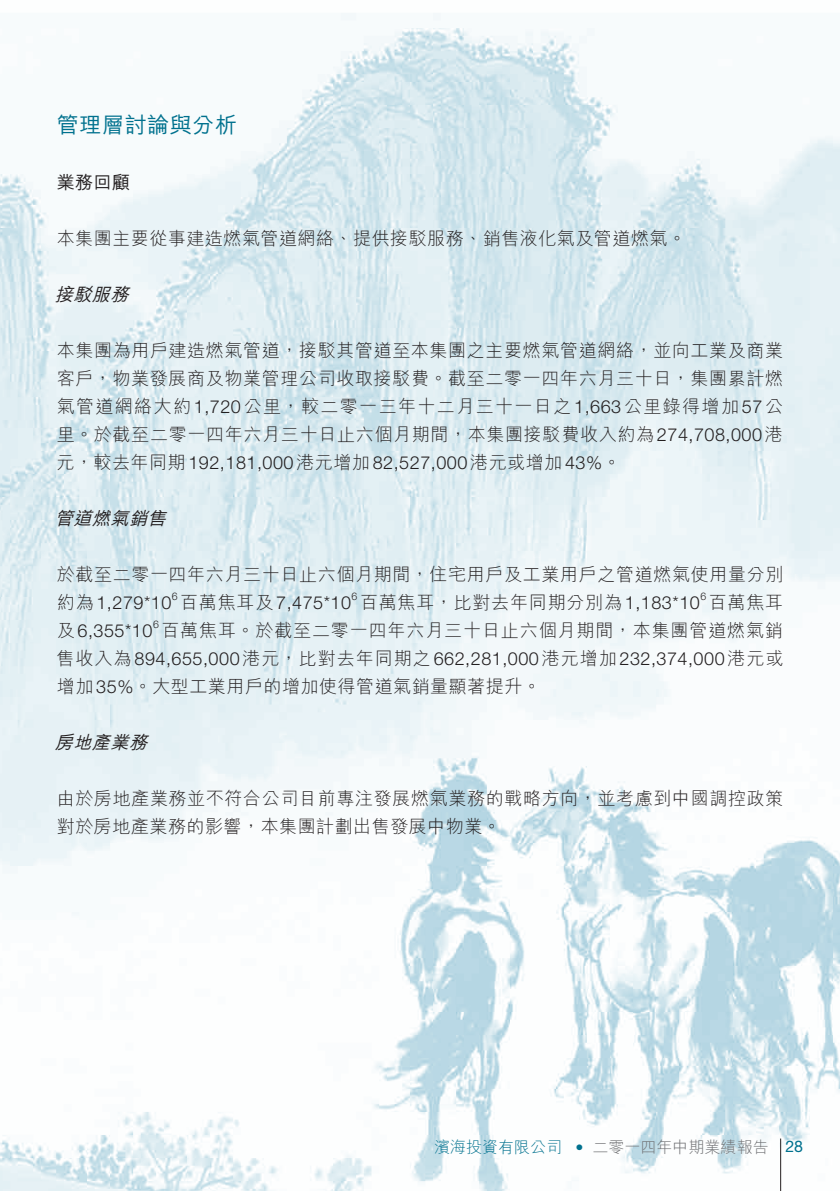
<style>
.page{position:relative;width:840px;height:1191px;background:#fff}
.page>*{position:absolute;margin:0;border:0;box-sizing:border-box;transform-origin:0 0}
.t1{font:500 22px "M Hei HK";letter-spacing:.03em;color:#00718e}
.t2{font:300 18px/28px "M Hei HK";letter-spacing:.035em;color:#231f20;text-align:justify}
.t3{font:300 18px "Helvetica Neue";letter-spacing:.03em;color:#231f20}
.t4{font:italic 500 18px "M Hei HK";color:#231f20}
.t5{font:500 18px "M Hei HK";color:#231f20}
.t6{font:300 16px "M Hei HK";color:#6c6d70}
.t7{font:300 16px "M Hei HK";color:#00718e}
.t8{font:16px "Helvetica Neue";color:#00718e}
.t9{font:300 16px "Helvetica Neue";color:#00718e}
.t10{font:300 10.4px "Helvetica Neue";color:#231f20}
.s1{font-family:"Helvetica Neue"}
.s2{font-family:"M Hei HK"}
</style>
<div class="page">
<img style="left:0;top:13px;width:839px;height:1178px">
<hr style="left:779px;top:1138px;width:1px;height:53px;background:#231f20">
<p class="t1" style="left:57px;top:109px;width:182px">管理層討論與分析</p>
<p class="t5" style="left:57px;top:169px;width:75px">業務回顧</p>
<p class="t2" style="left:57px;top:224px;width:630px">本集團主要從事建造燃氣管道網絡、提供接駁服務、銷售液化氣及管道燃氣。</p>
<p class="t4" style="left:55px;top:281px;width:81px">接駁服務</p>
<p class="t2" style="left:57px;top:336px;width:727px">本集團為用戶建造燃氣管道，接駁其管道至本集團之主要燃氣管道網絡，並向工業及商業客戶，物業發展商及物業管理公司收取接駁費。截至二零一四年六月三十日，集團累計燃氣管道網絡大約<span class="s1">1,720</span>公里，較二零一三年十二月三十一日之<span class="s1">1,663</span>公里錄得增加<span class="s1">57</span>公里。於截至二零一四年六月三十日止六個月期間，本集團接駁費收入約為<span class="s1">274,708,000</span>港</p>
<p class="t3" style="left:56px;top:452px;width:565px"><span class="s2">元，較去年同期</span>192,181,000<span class="s2">港元增加</span>82,527,000<span class="s2">港元或增加</span>43%<span class="s2">。</span></p>
<p class="t4" style="left:55px;top:505px;width:118px">管道燃氣銷售</p>
<p class="t2" style="left:57px;top:560px;width:727px">於截至二零一四年六月三十日止六個月期間，住宅用戶及工業用戶之管道燃氣使用量分別</p>
<p class="t3" style="left:57px;top:592px;width:116px"><span class="s2">約為</span>1,279*10</p>
<p class="t10" style="left:172px;top:590px;width:7px">6</p>
<p class="t3" style="left:180px;top:592px;width:172px"><span class="s2">百萬焦耳及</span>7,475*10</p>
<p class="t10" style="left:351px;top:590px;width:7px">6</p>
<p class="t2" style="left:360px;top:588px;width:341px">百萬焦耳，比對去年同期分別為<span class="s1">1,183*10</span></p>
<p class="t10" style="left:700px;top:590px;width:7px">6</p>
<p class="t2" style="left:708px;top:588px;width:76px">百萬焦耳</p>
<p class="t3" style="left:57px;top:620px;width:97px"><span class="s2">及</span>6,355*10</p>
<p class="t10" style="left:153px;top:618px;width:7px">6</p>
<p class="t2" style="left:161px;top:616px;width:622px">百萬焦耳。於截至二零一四年六月三十日止六個月期間，本集團管道燃氣銷</p>
<p class="t3" style="left:56px;top:648px;width:728px"><span class="s2">售收入為</span>894,655,000<span class="s2">港元，比對去年同期之</span>662,281,000<span class="s2">港元增加</span>232,374,000<span class="s2">港元或</span></p>
<p class="t2" style="left:57px;top:672px;width:485px">增加<span class="s1">35%</span>。大型工業用戶的增加使得管道氣銷量顯著提升。</p>
<p class="t4" style="left:55px;top:729px;width:100px">房地產業務</p>
<p class="t2" style="left:57px;top:784px;width:727px">由於房地產業務並不符合公司目前專注發展燃氣業務的戰略方向，並考慮到中國調控政策對於房地產業務的影響，本集團計劃出售發展中物業。</p>
<p class="t7" style="left:434px;top:1135px;width:129px">濱海投資有限公司</p>
<p class="t9" style="left:575px;top:1137px;width:9px">•</p>
<p class="t6" style="left:592px;top:1135px;width:177px">二零一四年中期業績報告</p>
<p class="t8" style="left:784px;top:1137px;width:19px">28</p>
</div>
